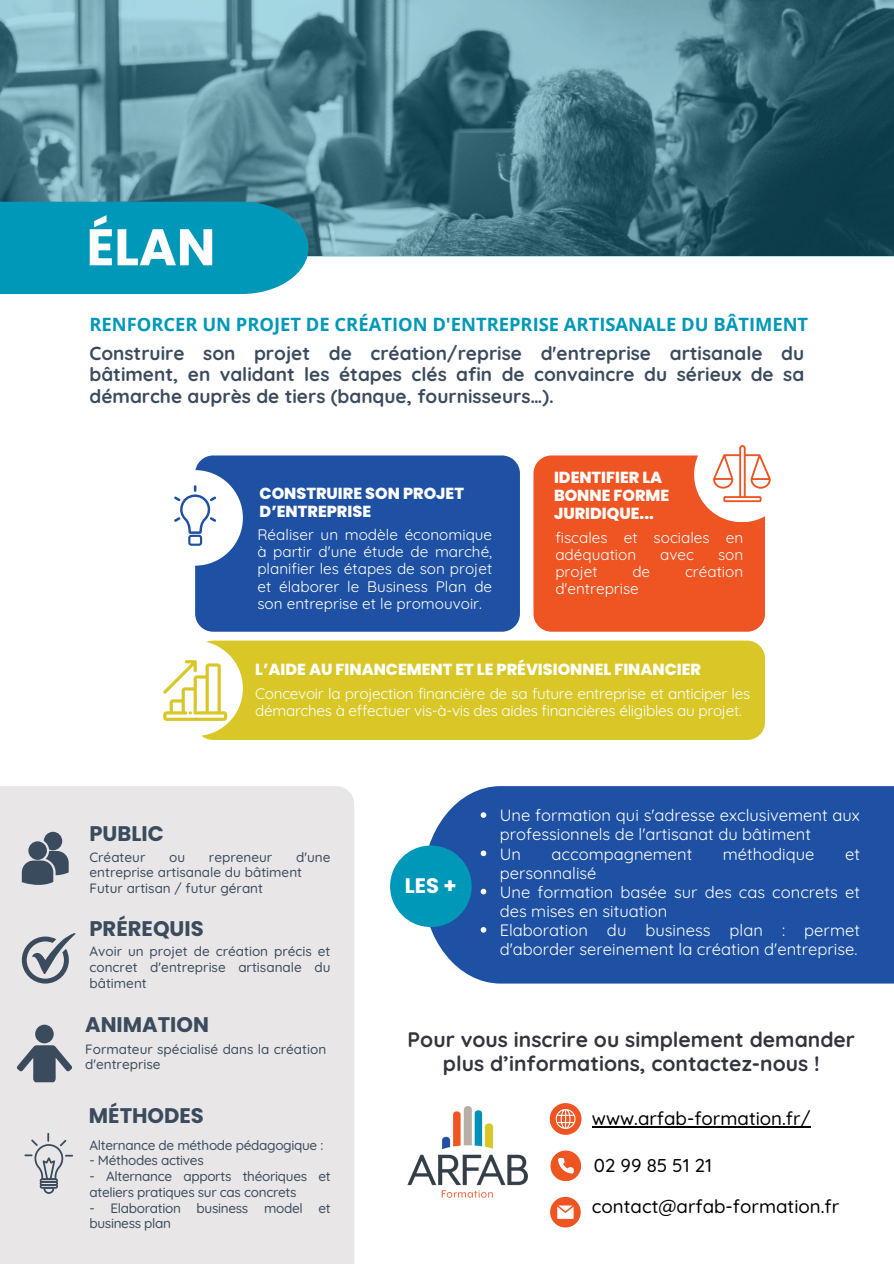
<style>
.page{position:relative;width:894px;height:1264px;background:#fff}
.page>*{position:absolute;margin:0;border:0;box-sizing:border-box;transform-origin:0 0}
.t1{font:700 51.3px "Poppins";color:#fff}
.t2{font:700 21.15px "Poppins";color:#3b4b5e}
.t3{font:700 21px/23.7px "Quicksand";color:#32353e;text-align:center}
.t4{font:700 21px "Poppins";color:#fff}
.t5{font:700 18.9px/21.3px "Quicksand";color:#3b4b5e;text-align:justify}
.t6{font:500 18.6px "Quicksand";color:#000}
.t7{font:700 18.3px "Open Sans";color:#0098b8}
.t8{font:16.5px/19.2px "Quicksand";color:#fff}
.t9{font:800 15.9px/18px "Poppins";color:#fff}
.t10{font:15.3px/17.1px "Quicksand";letter-spacing:-.02em;color:#fff;text-align:justify}
.t11{font:15.3px/17.1px "Quicksand";color:#fff}
.t12{font:500 13.5px/15.8px "Quicksand";color:#3b4b5e}
.t13{font:500 13.5px/15.8px "Quicksand";letter-spacing:-.025em;color:#3b4b5e}
</style>
<div class="page">
<div style="left:195px;top:455px;width:325px;height:176px;background:#1e50a3;border-radius:18px"></div>
<div style="left:147px;top:470px;width:96px;height:95px;background:#fff;border-radius:50%"></div>
<div style="left:533px;top:455px;width:231px;height:176px;background:#ef5423;border-radius:18px"></div>
<div style="left:694px;top:426px;width:95px;height:96px;background:#fff;border-radius:50%"></div>
<div style="left:195px;top:640px;width:569px;height:100px;background:#d8c726;border-radius:18px"></div>
<div style="left:147px;top:640px;width:96px;height:96px;background:#fff;border-radius:50%"></div>
<div style="left:0;top:786px;width:354px;height:477px;background:#e8e6e6"></div>
<div style="left:422px;top:786px;width:471px;height:197px;background:#1e50a3"></div>
<div style="left:390px;top:845px;width:81px;height:82px;background:#0098b8;border-radius:50%"></div>
<svg style="left:549px;top:1103px;width:32px;height:31px"></svg>
<div style="left:0;top:257px;width:307px;height:37px;background:#0098b8"></div>
<img style="left:407px;top:1106px;width:120px;height:92px">
<svg style="left:174px;top:485px;width:42px;height:61px"></svg>
<svg style="left:713px;top:445px;width:57px;height:57px"></svg>
<svg style="left:163px;top:660px;width:64px;height:65px"></svg>
<svg style="left:22px;top:831px;width:47px;height:53px;background:#7b8591"></svg>
<svg style="left:22px;top:933px;width:54px;height:50px;background:#abafb6"></svg>
<div style="left:35px;top:1024px;width:19px;height:19px;background:#3b4b5e;border-radius:50%"></div>
<svg style="left:17px;top:1045px;width:55px;height:37px;background:#88909a"></svg>
<svg style="left:24px;top:1132px;width:49px;height:61px;background:#ccccd0"></svg>
<svg style="left:550px;top:1150px;width:30px;height:30px"></svg>
<svg style="left:550px;top:1196px;width:30px;height:31px"></svg>
<svg style="left:480px;top:812px;width:6px;height:5px"></svg>
<svg style="left:480px;top:850px;width:6px;height:6px"></svg>
<svg style="left:480px;top:888px;width:6px;height:6px"></svg>
<svg style="left:480px;top:927px;width:6px;height:5px"></svg>
<hr style="left:591px;top:1126px;width:219px;height:1px;background:#000">
<svg style="left:0;top:0;width:893px;height:257px;background:#467d8c"></svg>
<p class="t1" style="left:86px;top:211px;width:130px">ÉLAN</p>
<p class="t7" style="left:89px;top:312px;width:720px">RENFORCER UN PROJET DE CRÉATION D'ENTREPRISE ARTISANALE DU BÂTIMENT</p>
<p class="t5" style="left:89px;top:342px;width:716px">Construire son projet de création/reprise d'entreprise artisanale du bâtiment, en validant les étapes clés afin de convaincre du sérieux de sa démarche auprès de tiers (banque, fournisseurs…).</p>
<h2 class="t9" style="left:259px;top:484px;width:206px">CONSTRUIRE SON PROJET<br>D’ENTREPRISE</h2>
<p class="t10" style="left:257px;top:525px;width:236px">Réaliser un modèle économique à partir d'une étude de marché, planifier les étapes de son projet et élaborer le Business Plan de son entreprise et le promouvoir.</p>
<p class="t9" style="left:554px;top:468px;width:117px">IDENTIFIER LA<br>BONNE FORME<br>JURIDIQUE...</p>
<p class="t11" style="left:555px;top:528px;width:189px">fiscales et sociales en adéquation</p>
<p class="t10" style="left:660px;top:546px;width:35px">avec</p>
<p class="t10" style="left:717px;top:546px;width:27px">son</p>
<p class="t10" style="left:555px;top:563px;width:44px">projet</p>
<p class="t10" style="left:632px;top:563px;width:19px">de</p>
<p class="t11" style="left:685px;top:563px;width:60px">création</p>
<p class="t11" style="left:555px;top:580px;width:85px">d'entreprise</p>
<h2 class="t9" style="left:255px;top:660px;width:447px">L’AIDE AU FINANCEMENT ET LE PRÉVISIONNEL FINANCIER</h2>
<p class="t10" style="left:255px;top:684px;width:496px">Concevoir la projection financière de sa future entreprise et anticiper les démarches à effectuer vis-à-vis des aides financières éligibles au projet.</p>
<h5 class="t2" style="left:89px;top:818px;width:76px">PUBLIC</h5>
<h6 class="t12" style="left:89px;top:848px;width:57px">Créateur</h6>
<h6 class="t12" style="left:169px;top:848px;width:18px">ou</h6>
<h6 class="t12" style="left:209px;top:848px;width:65px">repreneur</h6>
<h6 class="t12" style="left:89px;top:848px;width:242px;text-indent:206px">d'une entreprise artisanale du bâtiment</h6>
<p class="t12" style="left:89px;top:880px;width:175px">Futur artisan / futur gérant</p>
<p class="t2" style="left:89px;top:914px;width:116px">PRÉREQUIS</p>
<p class="t12" style="left:89px;top:943px;width:242px;text-align:justify">Avoir un projet de création précis et concret d'entreprise artisanale du bâtiment</p>
<h6 class="t2" style="left:85px;top:1009px;width:125px">ANIMATION</h6>
<p class="t12" style="left:85px;top:1040px;width:242px">Formateur spécialisé dans la création d'entreprise</p>
<p class="t2" style="left:89px;top:1100px;width:116px">MÉTHODES</p>
<p class="t13" style="left:89px;top:1136px;width:235px">Alternance de méthode pédagogique :</p>
<h6 class="t13" style="left:89px;top:1152px;width:116px">- Méthodes actives</h6>
<p class="t13" style="left:89px;top:1168px;width:243px">- Alternance apports théoriques et ateliers pratiques sur cas concrets</p>
<p class="t13" style="left:89px;top:1199px;width:243px">- Elaboration business model et business plan</p>
<h1 class="t4" style="left:405px;top:870px;width:53px">LES +</h1>
<p class="t8" style="left:499px;top:805px;width:361px">Une formation qui s'adresse exclusivement aux professionnels de l'artisanat du bâtiment</p>
<h2 class="t8" style="left:499px;top:843px;width:23px">Un</h2>
<h2 class="t8" style="left:551px;top:843px;width:142px">accompagnement</h2>
<h2 class="t8" style="left:722px;top:843px;width:93px">méthodique</h2>
<h2 class="t8" style="left:844px;top:843px;width:16px">et</h2>
<h2 class="t8" style="left:499px;top:862px;width:98px">personnalisé</h2>
<p class="t8" style="left:499px;top:882px;width:361px">Une formation basée sur des cas concrets et des mises en situation</p>
<p class="t8" style="left:499px;top:920px;width:361px">Elaboration du business plan : permet d'aborder sereinement la création d'entreprise.</p>
<p class="t3" style="left:407px;top:1027px;width:449px">Pour vous inscrire ou simplement demander plus d’informations, contactez-nous !</p>
<h2 class="t6" style="left:591px;top:1106px;width:220px">www.arfab-formation.fr/</h2>
<p class="t6" style="left:593px;top:1153px;width:120px">02 99 85 51 21</p>
<p class="t6" style="left:591px;top:1194px;width:249px">contact@arfab-formation.fr</p>
</div>
